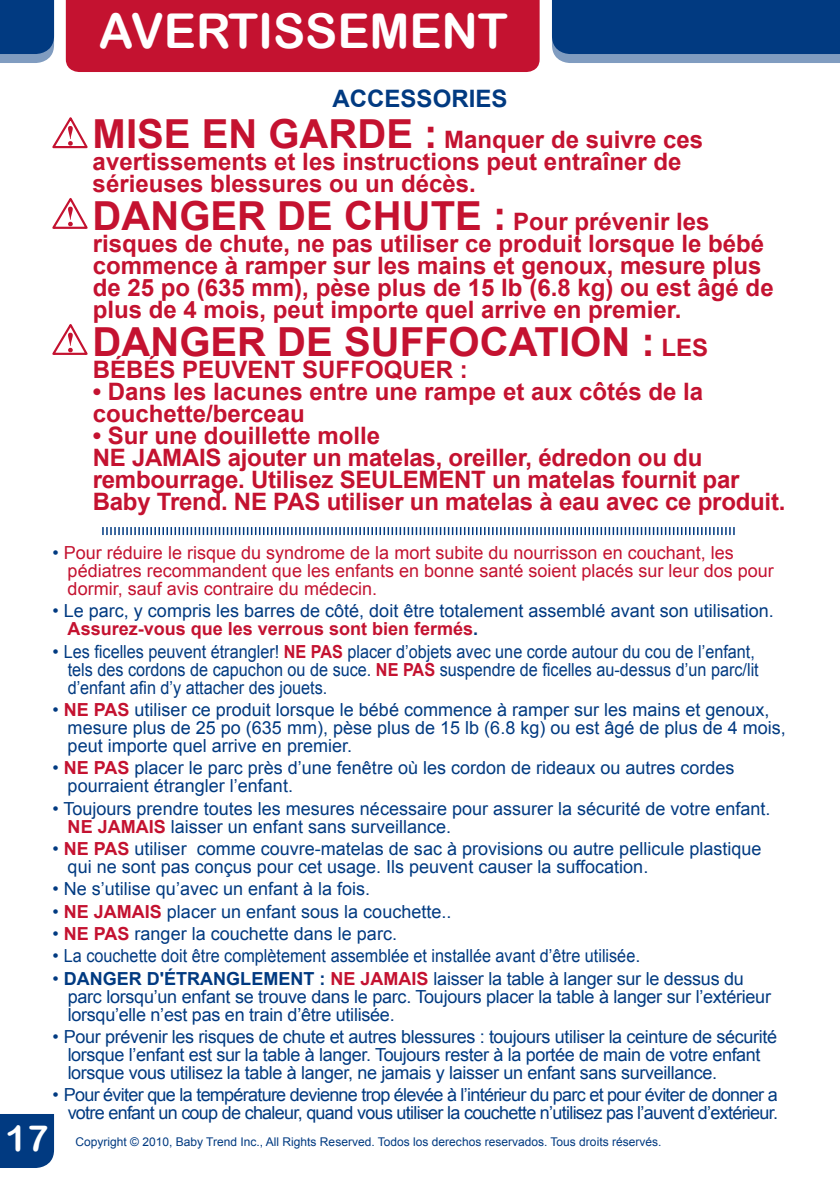
<style>
.page{position:relative;width:840px;height:1191px;background:#fff}
.page>*{position:absolute;margin:0;border:0;box-sizing:border-box;transform-origin:0 0}
.t1{font:48px "Arial Rounded MT Bold";color:#fff}
.t2{font:700 40px "Arial";color:#c41230}
.t3{font:36px "Arial Rounded MT Bold";color:#fff}
.t4{font:700 24px/22px "Arial";color:#c41230}
.t5{font:700 24px "Arial";color:#013a81}
.t6{font:18px/18px "Arial";color:#013a81}
.t7{font:18px/18px "Arial";letter-spacing:-.02em;color:#013a81}
.t8{font:18px/18px "Arial";color:#c41230}
.t9{font:18px/18px "Arial";letter-spacing:-.04em;color:#013a81;text-align:right}
.t10{font:12px "Arial";color:#013a81}
.s1{font-size:40px}
.s2{font-size:24px}
.s3{color:#013a81}
.s4{font-weight:700;color:#c41230}
.s5{font-weight:700}
</style>
<div class="page">
<svg style="left:0;top:0;width:54px;height:63px;background:#174b8c"></svg>
<div style="left:0;top:1114px;width:54px;height:54px;background:#013a81"></div>
<div style="left:66px;top:0;width:473px;height:72px;background:#c41230"></div>
<svg style="left:552px;top:0;width:287px;height:63px;background:#14488a"></svg>
<svg style="left:52px;top:117px;width:36px;height:32px"></svg>
<svg style="left:52px;top:198px;width:36px;height:31px"></svg>
<svg style="left:52px;top:324px;width:36px;height:31px"></svg>
<svg style="left:102px;top:527px;width:632px;height:8px"></svg>
<h1 class="t1" style="left:99px;top:2px;width:410px">AVERTISSEMENT</h1>
<h3 class="t5" style="left:332px;top:83px;width:176px">ACCESSORIES</h3>
<h3 class="t4" style="left:93px;top:129px;width:611px"><span class="s1">MISE EN GARDE :</span> Manquer de suivre ces avertissements et les instructions peut entraîner de sérieuses blessures ou un décès.</h3>
<p class="t4" style="left:93px;top:211px;width:682px"><span class="s1">DANGER DE CHUTE :</span> Pour prévenir les risques de chute, ne pas utiliser ce produit lorsque le bébé commence à ramper sur les mains et genoux, mesure plus de 25 po (635 mm), pèse plus de 15 lb (6.8 kg) ou est âgé de plus de 4 mois, peut importe quel arrive en premier.</p>
<h2 class="t2" style="left:93px;top:315px;width:616px">DANGER DE SUFFOCATION : <span class="s2">LES</span></h2>
<h3 class="t4" style="left:93px;top:359px;width:376px">BÉBÉS PEUVENT SUFFOQUER :</h3>
<h3 class="t4" style="left:93px;top:381px;width:611px">• Dans les lacunes entre une rampe et aux côtés de la couchette/berceau</h3>
<h3 class="t4" style="left:93px;top:425px;width:694px">• Sur une douillette molle<br>NE JAMAIS ajouter un matelas, oreiller, édredon ou du rembourrage. Utilisez SEULEMENT un matelas fournit par Baby Trend. NE PAS utiliser un matelas à eau avec ce produit.</h3>
<p class="t8" style="left:68px;top:544px;width:707px;text-indent:-15px"><span class="s3">•</span> Pour réduire le risque du syndrome de la mort subite du nourrisson en couchant, les pédiatres recommandent que les enfants en bonne santé soient placés sur leur dos pour dormir, sauf avis contraire du médecin.</p>
<p class="t6" style="left:68px;top:602px;width:707px;text-indent:-15px">• Le parc, y compris les barres de côté, doit être totalement assemblé avant son utilisation.<br><span class="s4">Assurez-vous que les verrous sont bien fermés</span><span class="s5">.</span></p>
<p class="t6" style="left:68px;top:642px;width:692px;text-indent:-15px">• Les ficelles peuvent étrangler! <span class="s4">NE PAS</span> placer d’objets avec une corde autour du cou de l’enfant, tels des cordons de capuchon ou de suce. <span class="s4">NE PAS</span> suspendre de ficelles au-dessus d’un parc/lit d’enfant afin d’y attacher des jouets.</p>
<p class="t6" style="left:68px;top:701px;width:719px;text-indent:-15px">• <span class="s4">NE PAS</span> utiliser ce produit lorsque le bébé commence à ramper sur les mains et genoux, mesure plus de 25 po (635 mm), pèse plus de 15 lb (6.8 kg) ou est âgé de plus de 4 mois, peut importe quel arrive en premier.</p>
<p class="t6" style="left:68px;top:759px;width:668px;text-indent:-15px">• <span class="s4">NE PAS</span> placer le parc près d’une fenêtre où les cordon de rideaux ou autres cordes pourraient étrangler l’enfant.</p>
<p class="t6" style="left:68px;top:799px;width:704px;text-indent:-15px">• Toujours prendre toutes les mesures nécessaire pour assurer la sécurité de votre enfant.<br><span class="s4">NE JAMAIS</span> laisser un enfant sans surveillance.</p>
<p class="t6" style="left:68px;top:840px;width:695px;text-indent:-15px">• <span class="s4">NE PAS</span> utiliser comme couvre-matelas de sac à provisions ou autre pellicule plastique qui ne sont pas conçus pour cet usage. Ils peuvent causer la suffocation.</p>
<p class="t6" style="left:52px;top:880px;width:319px">• Ne s’utilise qu’avec un enfant à la fois.</p>
<p class="t6" style="left:52px;top:902px;width:400px">• <span class="s4">NE JAMAIS</span> placer un enfant sous la couchette..</p>
<p class="t6" style="left:52px;top:925px;width:346px">• <span class="s4">NE PAS</span> ranger la couchette dans le parc.</p>
<p class="t6" style="left:52px;top:947px;width:589px">• La couchette doit être complètement assemblée et installée avant d’être utilisée.</p>
<p class="t6" style="left:68px;top:969px;width:704px;text-indent:-15px">• <span class="s5">DANGER D'ÉTRANGLEMENT :</span> <span class="s4">NE JAMAIS</span> laisser la table à langer sur le dessus du parc lorsqu’un enfant se trouve dans le parc. Toujours placer la table à langer sur l’extérieur lorsqu’elle n’est pas en train d’être utilisée.</p>
<p class="t7" style="left:68px;top:1028px;width:710px;text-indent:-15px">• Pour prévenir les risques de chute et autres blessures : toujours utiliser la ceinture de sécurité lorsque l’enfant est sur la table à langer. Toujours rester à la portée de main de votre enfant lorsque vous utilisez la table à langer, ne jamais y laisser un enfant sans surveillance.</p>
<p class="t9" style="left:52px;top:1086px;width:726px">• Pour éviter que la température devienne trop élevée à l’intérieur du parc et pour éviter de donner a votre enfant un coup de chaleur, quand vous utiliser la couchette n’utilisez pas l’auvent d’extérieur.</p>
<h3 class="t3" style="left:5px;top:1117px;width:44px">17</h3>
<p class="t10" style="left:75px;top:1134px;width:587px">Copyright © 2010, Baby Trend Inc., All Rights Reserved. Todos los derechos reservados. Tous droits réservés.</p>
</div>
